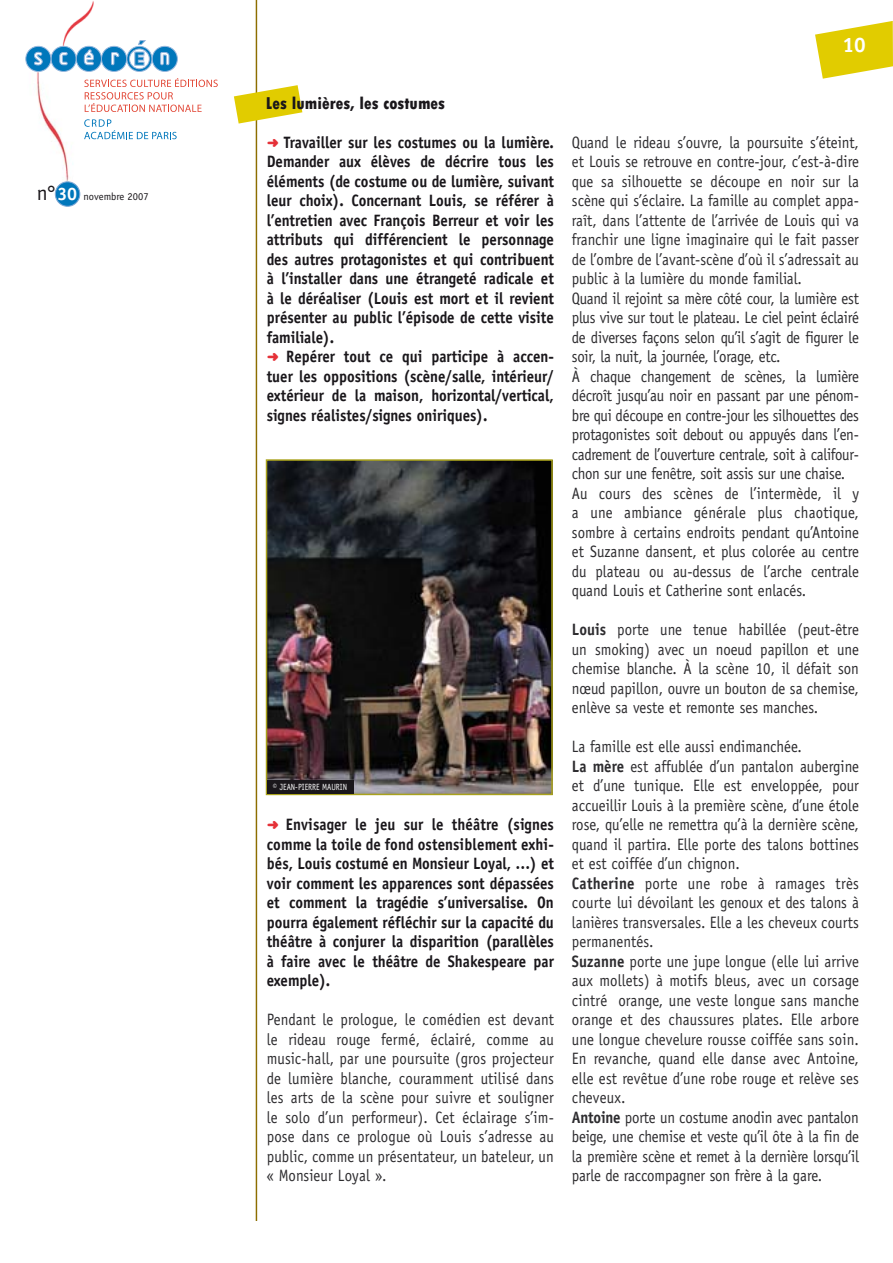
<style>
.page{position:relative;width:893px;height:1263px;background:#fff}
.page>*{position:absolute;margin:0;border:0;box-sizing:border-box;transform-origin:0 0}
.t1{font:700 21px "Officina Sans LT";color:#fff}
.t2{font:800 condensed 18px "Tw Cen";color:#1a171b}
.t3{font:16.5px/19.5px "Officina Sans LT";color:#2d2c2f;text-align:justify;scale:.9 1}
.t4{font:16.5px/19.5px "Officina Sans LT";letter-spacing:-.02em;color:#2d2c2f;scale:.9 1}
.t5{font:700 16.5px/19.5px "Officina Sans LT";color:#1a171b;scale:.9 1}
.t6{font:10.5px "Officina Sans LT";color:#1a171b}
.t7{font:9px "Officina Sans LT";color:#fff;scale:.85 1}
.s1{font-size:21px}
.s2{font-weight:700;font-size:18px;color:#fff}
.s3{font-family:"Distro Bats";font-weight:400;font-size:13.5px;color:#e53138}
.s4{font-weight:700}
</style>
<div class="page">
<img style="left:63px;top:1px;width:31px;height:39px">
<img style="left:37px;top:72px;width:40px;height:114px">
<img style="left:233px;top:0;width:56px;height:1220px">
<svg style="left:84px;top:78px;width:134px;height:34px"></svg>
<svg style="left:84px;top:119px;width:93px;height:20px"></svg>
<svg style="left:26px;top:40px;width:152px;height:32px"></svg>
<div style="left:55px;top:182px;width:25px;height:24px;background:#07b;border-radius:50%"></div>
<div style="left:55px;top:181px;width:25px;height:26px;border:1px solid #7ea8d5;border-radius:50%"></div>
<svg style="left:815px;top:21px;width:78px;height:58px"></svg>
<svg style="left:234px;top:85px;width:68px;height:39px"></svg>
<img style="left:269px;top:462px;width:281px;height:330px">
<div style="left:266px;top:459px;width:287px;height:336px;border:2px solid #a9a21c"></div>
<div style="left:267px;top:780px;width:86px;height:14px;background:#1a171b"></div>
<p class="t6" style="left:37px;top:193px;width:113px"><span class="s1">n°</span> <span class="s2">30</span> novembre 2007</p>
<p class="t2" style="left:266px;top:94px;width:181px">Les lumières, les costumes</p>
<p class="t5" style="left:267px;top:134px;width:320px"><span class="s3">b</span> Travailler sur les costumes ou la lumière.<br>Demander aux élèves de décrire tous les éléments (de costume ou de lumière, suivant leur choix). Concernant Louis, se référer à l’entretien avec François Berreur et voir les attributs qui différencient le personnage des autres protagonistes et qui contribuent à l’installer dans une étrangeté radicale et à le déréaliser (Louis est mort et il revient présenter au public l’épisode de cette visite familiale).<br><span class="s3">b</span> Repérer tout ce qui participe à accen&shy;tuer les oppositions (scène/salle, intérieur/ extérieur de la maison, horizontal/vertical, signes réalistes/signes oniriques).</p>
<p class="t7" style="left:273px;top:783px;width:89px">© JEAN-PIERRE MAURIN</p>
<p class="t5" style="left:267px;top:817px;width:320px;text-align:justify"><span class="s3">b</span> Envisager le jeu sur le théâtre (signes comme la toile de fond ostensiblement exhi&shy;bés, Louis costumé en Monsieur Loyal, …) et voir comment les apparences sont dépassées et comment la tragédie s’universalise. On pourra également réfléchir sur la capacité du théâtre à conjurer la disparition (parallèles à faire avec le théâtre de Shakespeare par exemple).</p>
<p class="t3" style="left:267px;top:1012px;width:320px">Pendant le prologue, le comédien est devant le rideau rouge fermé, éclairé, comme au music-hall, par une poursuite (gros projecteur de lumière blanche, couramment utilisé dans les arts de la scène pour suivre et souligner le solo d’un performeur). Cet éclairage s’im&shy;pose dans ce prologue où Louis s’adresse au public, comme un présentateur, un bateleur, un « Monsieur Loyal ».</p>
<p class="t1" style="left:842px;top:37px;width:25px">10</p>
<p class="t4" style="left:572px;top:134px;width:320px">Quand le rideau s’ouvre, la poursuite s’éteint, et Louis se retrouve en contre-jour, c’est-à-dire que sa silhouette se découpe en noir sur la scène qui s’éclaire. La famille au complet appa&shy;raît, dans l’attente de l’arrivée de Louis qui va franchir une ligne imaginaire qui le fait passer de l’ombre de l’avant-scène d’où il s’adressait au public à la lumière du monde familial.<br>Quand il rejoint sa mère côté cour, la lumière est plus vive sur tout le plateau. Le ciel peint éclairé de diverses façons selon qu’il s’agit de figurer le soir, la nuit, la journée, l’orage, etc.<br>À chaque changement de scènes, la lumière décroît jusqu’au noir en passant par une pénom&shy;bre qui découpe en contre-jour les silhouettes des protagonistes soit debout ou appuyés dans l’en&shy;cadrement de l’ouverture centrale, soit à califour&shy;chon sur une fenêtre, soit assis sur une chaise.<br>Au cours des scènes de l’intermède, il y a une ambiance générale plus chaotique, sombre à certains endroits pendant qu’Antoine et Suzanne dansent, et plus colorée au centre du plateau ou au-dessus de l’arche centrale quand Louis et Catherine sont enlacés.</p>
<p class="t3" style="left:572px;top:622px;width:320px"><span class="s4">Louis</span> porte une tenue habillée (peut-être un smoking) avec un noeud papillon et une chemise blanche. À la scène 10, il défait son nœud papillon, ouvre un bouton de sa chemise, enlève sa veste et remonte ses manches.</p>
<p class="t3" style="left:572px;top:739px;width:320px;text-align:left">La famille est elle aussi endimanchée.<br><span class="s4">La mère</span> est affublée d’un pantalon aubergine et d’une tunique. Elle est enveloppée, pour accueillir Louis à la première scène, d’une étole rose, qu’elle ne remettra qu’à la dernière scène, quand il partira. Elle porte des talons bottines et est coiffée d’un chignon.<br><span class="s4">Catherine</span> porte une robe à ramages très courte lui dévoilant les genoux et des talons à lanières transversales. Elle a les cheveux courts permanentés.<br><span class="s4">Suzanne</span> porte une jupe longue (elle lui arrive aux mollets) à motifs bleus, avec un corsage cintré orange, une veste longue sans manche orange et des chaussures plates. Elle arbore une longue chevelure rousse coiffée sans soin.<br>En revanche, quand elle danse avec Antoine, elle est revêtue d’une robe rouge et relève ses cheveux.<br><span class="s4">Antoine</span> porte un costume anodin avec pantalon beige, une chemise et veste qu’il ôte à la fin de la première scène et remet à la dernière lorsqu’il parle de raccompagner son frère à la gare.</p>
</div>
